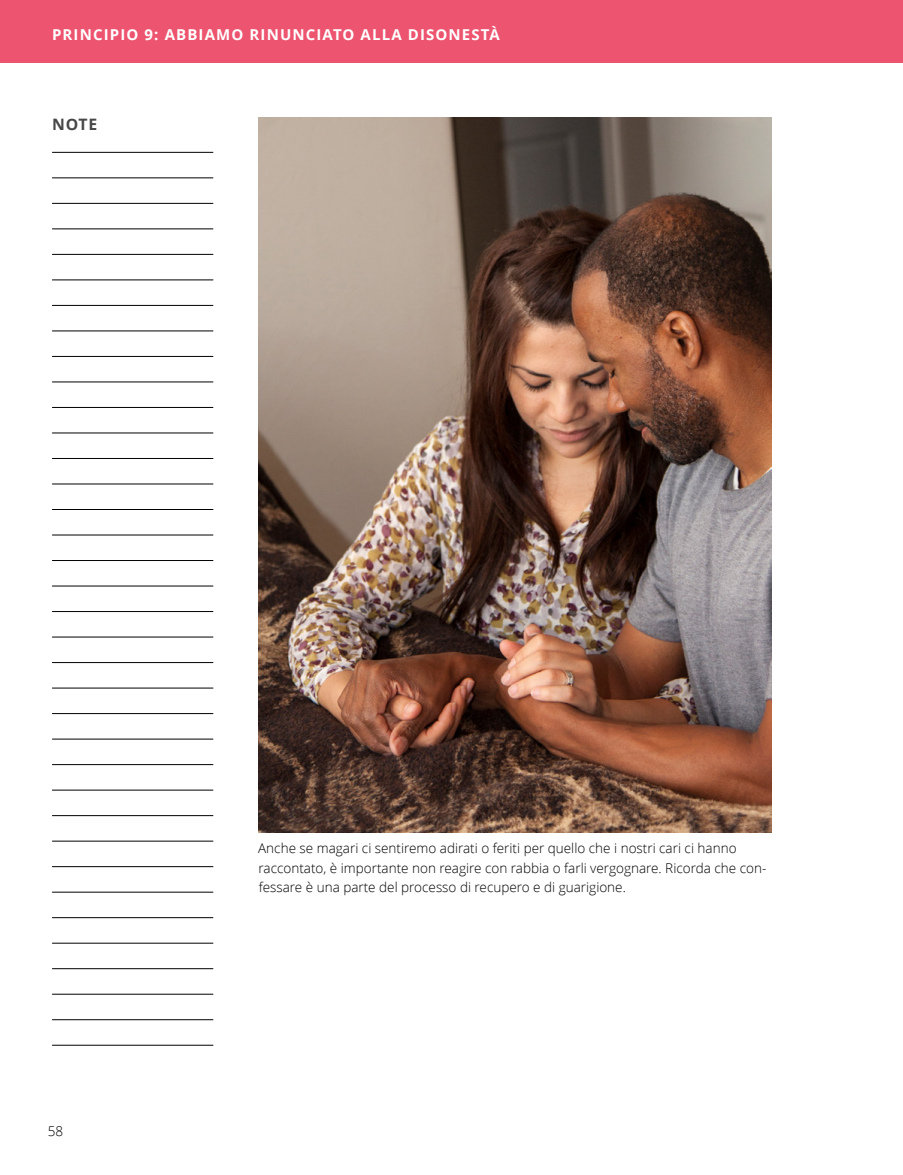
<style>
.page{position:relative;width:903px;height:1175px;background:#fff}
.page>*{position:absolute;margin:0;border:0;box-sizing:border-box;transform-origin:0 0}
.t1{font:700 15.75px "Zoramlds Lat";color:#474747}
.t2{font:700 15px "Zoramlds Lat";color:#fff}
.p1_figure_image_cap{font:300 13.5px/19.5px "Zoramlds Lat";color:#000}
</style>
<div class="page">
<hr style="left:52px;top:152px;width:161px;height:1px;background:#000">
<hr style="left:52px;top:177px;width:161px;height:1px;background:#000">
<hr style="left:52px;top:203px;width:161px;height:1px;background:#000">
<hr style="left:52px;top:228px;width:161px;height:1px;background:#000">
<hr style="left:52px;top:254px;width:161px;height:1px;background:#000">
<hr style="left:52px;top:279px;width:161px;height:1px;background:#000">
<hr style="left:52px;top:305px;width:161px;height:1px;background:#000">
<hr style="left:52px;top:330px;width:161px;height:1px;background:#000">
<hr style="left:52px;top:356px;width:161px;height:1px;background:#000">
<hr style="left:52px;top:381px;width:161px;height:1px;background:#000">
<hr style="left:52px;top:407px;width:161px;height:1px;background:#000">
<hr style="left:52px;top:432px;width:161px;height:1px;background:#000">
<hr style="left:52px;top:458px;width:161px;height:1px;background:#000">
<hr style="left:52px;top:483px;width:161px;height:1px;background:#000">
<hr style="left:52px;top:509px;width:161px;height:1px;background:#000">
<hr style="left:52px;top:534px;width:161px;height:1px;background:#000">
<hr style="left:52px;top:560px;width:161px;height:1px;background:#000">
<hr style="left:52px;top:585px;width:161px;height:1px;background:#000">
<hr style="left:52px;top:611px;width:161px;height:1px;background:#000">
<hr style="left:52px;top:636px;width:161px;height:1px;background:#000">
<hr style="left:52px;top:662px;width:161px;height:1px;background:#000">
<hr style="left:52px;top:687px;width:161px;height:1px;background:#000">
<hr style="left:52px;top:713px;width:161px;height:1px;background:#000">
<hr style="left:52px;top:738px;width:161px;height:1px;background:#000">
<hr style="left:52px;top:764px;width:161px;height:1px;background:#000">
<hr style="left:52px;top:789px;width:161px;height:1px;background:#000">
<hr style="left:52px;top:815px;width:161px;height:1px;background:#000">
<hr style="left:52px;top:840px;width:161px;height:1px;background:#000">
<hr style="left:52px;top:866px;width:161px;height:1px;background:#000">
<hr style="left:52px;top:891px;width:161px;height:1px;background:#000">
<hr style="left:52px;top:917px;width:161px;height:1px;background:#000">
<hr style="left:52px;top:942px;width:161px;height:1px;background:#000">
<hr style="left:52px;top:968px;width:161px;height:1px;background:#000">
<hr style="left:52px;top:993px;width:161px;height:1px;background:#000">
<hr style="left:52px;top:1019px;width:161px;height:1px;background:#000">
<hr style="left:52px;top:1044px;width:161px;height:1px;background:#000">
<div style="left:0;top:0;width:903px;height:63px;background:#ed546f"></div>
<img style="left:258px;top:117px;width:513px;height:715px">
<p class="t2" style="left:52px;top:24px;width:21px">PRINCIPIO</p>
<p class="t2" style="left:145px;top:24px;width:44px">9: ABBIAMO</p>
<p class="t2" style="left:249px;top:24px;width:12px">RINUNCIATO</p>
<p class="t2" style="left:360px;top:24px;width:12px">ALLA</p>
<p class="t2" style="left:408px;top:24px;width:12px">DISONESTÀ</p>
<p class="t1" style="left:52px;top:112px;width:47px">NOTE</p>
<p class="p1_figure_image_cap" style="left:48px;top:1121px;width:17px">58</p>
<p class="p1_figure_image_cap" style="left:258px;top:838px;width:509px">Anche se magari ci sentiremo adirati o feriti per quello che i nostri cari ci hanno raccontato, è importante non reagire con rabbia o farli vergognare. Ricorda che con&shy;fessare è una parte del processo di recupero e di guarigione.</p>
</div>
